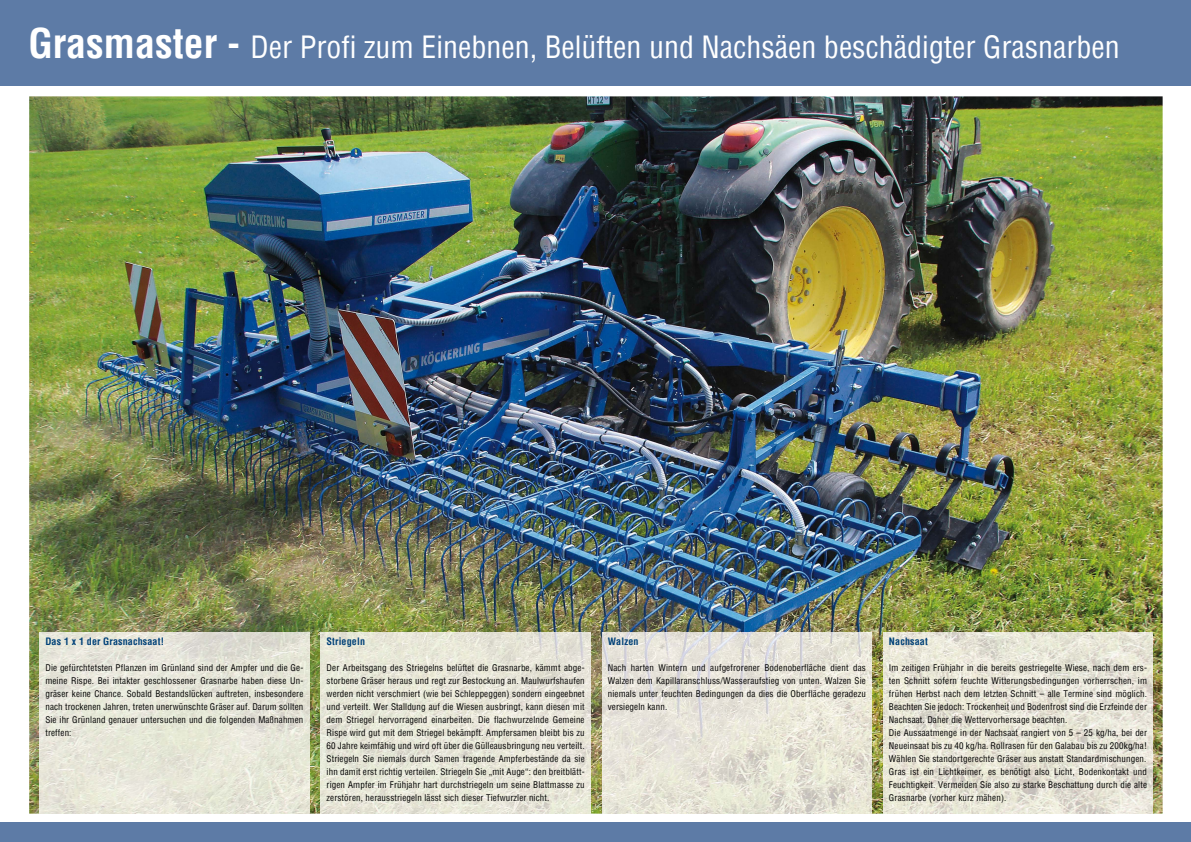
<style>
.page{position:relative;width:1191px;height:842px;background:#fff}
.page>*{position:absolute;margin:0;border:0;box-sizing:border-box;transform-origin:0 0}
.t1{font:condensed 30px "Helvetica";color:#fff}
.t2{font:700 condensed 10px "Helvetica";letter-spacing:.015em;color:#004178}
.t3{font:condensed 9px/13px "Helvetica";letter-spacing:.015em;color:#000;text-align:justify}
.s1{font-weight:700;font-size:40px}
</style>
<div class="page">
<div style="left:0;top:0;width:1191px;height:86px;background:#5d7ba6"></div>
<img style="left:29px;top:96px;width:1133px;height:718px">
<div style="left:0;top:822px;width:1191px;height:20px;background:#5d7ba6"></div>
<img style="left:40px;top:632px;width:269px;height:182px">
<img style="left:321px;top:632px;width:269px;height:182px">
<img style="left:602px;top:632px;width:269px;height:182px">
<img style="left:883px;top:632px;width:269px;height:182px">
<h1 class="t1" style="left:28px;top:28px;width:1093px"><span class="s1">Grasmaster -</span> Der Profi zum Einebnen, Belüften und Nachsäen beschädigter Grasnarben</h1>
<p class="t2" style="left:45px;top:635px;width:120px">Das 1 x 1 der Grasnachsaat!</p>
<p class="t3" style="left:45px;top:661px;width:260px">Die gefürchtetsten Pflanzen im Grünland sind der Ampfer und die Ge&shy;meine Rispe. Bei intakter geschlossener Grasnarbe haben diese Un&shy;gräser keine Chance. Sobald Bestandslücken auftreten, insbesondere nach trockenen Jahren, treten unerwünschte Gräser auf. Darum sollten Sie ihr Grünland genauer untersuchen und die folgenden Maßnahmen treffen:</p>
<p class="t2" style="left:326px;top:635px;width:40px">Striegeln</p>
<p class="t3" style="left:326px;top:661px;width:260px">Der Arbeitsgang des Striegelns belüftet die Grasnarbe, kämmt abge&shy;storbene Gräser heraus und regt zur Bestockung an. Maulwurfshaufen werden nicht verschmiert (wie bei Schleppeggen) sondern eingeebnet und verteilt. Wer Stalldung auf die Wiesen ausbringt, kann diesen mit dem Striegel hervorragend einarbeiten. Die flachwurzelnde Gemeine Rispe wird gut mit dem Striegel bekämpft. Ampfersamen bleibt bis zu 60 Jahre keimfähig und wird oft über die Gülleausbringung neu verteilt.<br>Striegeln Sie niemals durch Samen tragende Ampferbestände da sie ihn damit erst richtig verteilen. Striegeln Sie „mit Auge“: den breitblätt&shy;rigen Ampfer im Frühjahr hart durchstriegeln um seine Blattmasse zu zerstören, herausstriegeln lässt sich dieser Tiefwurzler nicht.</p>
<p class="t2" style="left:608px;top:635px;width:32px">Walzen</p>
<p class="t3" style="left:608px;top:661px;width:259px">Nach harten Wintern und aufgefrorener Bodenoberfläche dient das Walzen dem Kapillaranschluss/Wasseraufstieg von unten. Walzen Sie niemals unter feuchten Bedingungen da dies die Oberfläche geradezu versiegeln kann.</p>
<p class="t2" style="left:889px;top:635px;width:40px">Nachsaat</p>
<p class="t3" style="left:889px;top:661px;width:260px;text-align:left">Im zeitigen Frühjahr in die bereits gestriegelte Wiese, nach dem ers&shy;ten Schnitt sofern feuchte Witterungsbedingungen vorherrschen, im frühen Herbst nach dem letzten Schnitt – alle Termine sind möglich.<br>Beachten Sie jedoch: Trockenheit und Bodenfrost sind die Erzfeinde der Nachsaat. Daher die Wettervorhersage beachten.<br>Die Aussaatmenge in der Nachsaat rangiert von 5 – 25 kg/ha, bei der Neueinsaat bis zu 40 kg/ha. Rollrasen für den Galabau bis zu 200kg/ha!<br>Wählen Sie standortgerechte Gräser aus anstatt Standardmischungen.<br>Gras ist ein Lichtkeimer, es benötigt also Licht, Bodenkontakt und Feuchtigkeit. Vermeiden Sie also zu starke Beschattung durch die alte Grasnarbe (vorher kurz mähen).</p>
</div>
